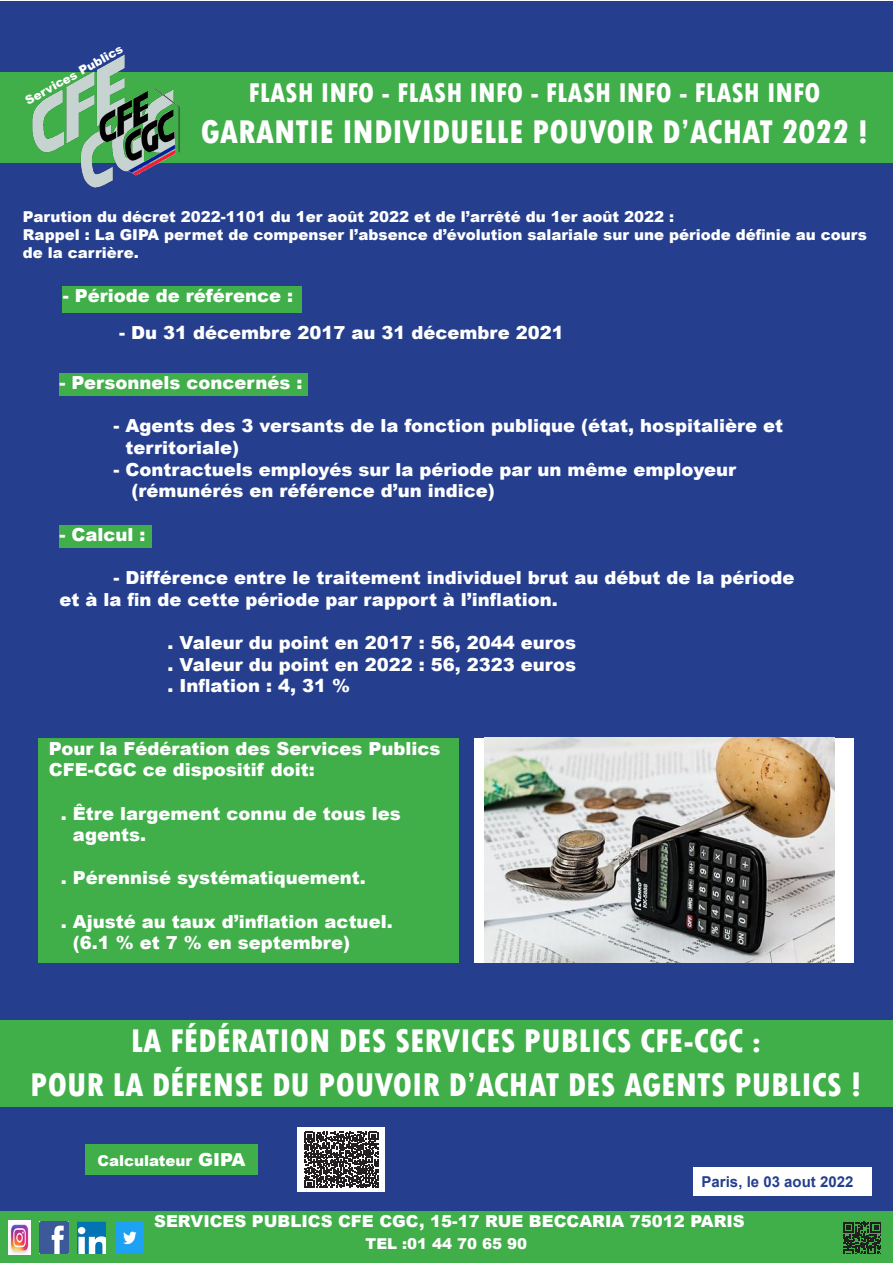
<style>
.page{position:relative;width:893px;height:1263px;background:#fff}
.page>*{position:absolute;margin:0;border:0;box-sizing:border-box;transform-origin:0 0}
.t1{font:800 condensed 34.5px "Tw Cen";color:#fff}
.t2{font:800 condensed 28.5px "Tw Cen";color:#fff}
.t3{font:900 18px/21.6px "Arial";color:#fff}
.t4{font:900 16.5px "Arial";color:#fff}
.t5{font:900 15px/18px "Arial";color:#fff}
.t6{font:700 15px "Arial";color:#253f8e}
.t7{font:900 12px "Arial";color:#fff}
.s1{font-size:36px}
.s2{font-size:18px}
</style>
<div class="page">
<div style="left:0;top:1px;width:893px;height:1212px;background:#253f8e"></div>
<div style="left:0;top:1212px;width:893px;height:51px;background:#40ae49"></div>
<img style="left:8px;top:1221px;width:22px;height:33px">
<div style="left:693px;top:1167px;width:179px;height:29px;background:#fff"></div>
<img style="left:40px;top:1221px;width:28px;height:33px">
<img style="left:77px;top:1221px;width:29px;height:33px">
<img style="left:115px;top:1221px;width:28px;height:32px">
<svg style="left:843px;top:1222px;width:38px;height:32px"></svg>
<div style="left:0;top:72px;width:893px;height:91px;background:#40ae49"></div>
<div style="left:474px;top:738px;width:380px;height:224px;background:#fff"></div>
<img style="left:485px;top:738px;width:350px;height:224px">
<img style="left:32px;top:54px;width:148px;height:134px">
<div style="left:298px;top:1127px;width:87px;height:65px;background:#fff"></div>
<svg style="left:304px;top:1132px;width:75px;height:55px"></svg>
<div style="left:85px;top:1144px;width:173px;height:31px;background:#40ae49"></div>
<div style="left:38px;top:738px;width:420px;height:224px;background:#40ae49"></div>
<div style="left:0;top:1020px;width:893px;height:87px;background:#40ae49"></div>
<div style="left:63px;top:286px;width:239px;height:27px;background:#40ae49"></div>
<div style="left:60px;top:374px;width:248px;height:22px;background:#40ae49"></div>
<div style="left:60px;top:525px;width:92px;height:22px;background:#40ae49"></div>
<p class="t7" style="left:22px;top:94px;width:111px;rotate:-29deg">Services Publics</p>
<p class="t2" style="left:248px;top:76px;width:574px">FLASH INFO - FLASH INFO - FLASH INFO - FLASH INFO</p>
<p class="t1" style="left:201px;top:112px;width:669px">GARANTIE INDIVIDUELLE POUVOIR D’ACHAT 2022 !</p>
<p class="t5" style="left:23px;top:207px;width:653px">Parution du décret 2022-1101 du 1er août 2022 et de l’arrêté du 1er août 2022 :</p>
<p class="t5" style="left:23px;top:225px;width:846px">Rappel : La GIPA permet de compenser l’absence d’évolution salariale sur une période définie au cours de la carrière.</p>
<p class="t3" style="left:63px;top:284px;width:232px">- Période de référence :</p>
<p class="t3" style="left:119px;top:321px;width:446px">- Du 31 décembre 2017 au 31 décembre 2021</p>
<p class="t3" style="left:60px;top:371px;width:244px">- Personnels concernés :</p>
<p class="t3" style="left:114px;top:415px;width:671px">- Agents des 3 versants de la fonction publique (état, hospitalière et</p>
<p class="t3" style="left:126px;top:436px;width:115px">territoriale)</p>
<p class="t3" style="left:114px;top:458px;width:624px">- Contractuels employés sur la période par un même employeur</p>
<p class="t3" style="left:131px;top:479px;width:365px">(rémunérés en référence d’un indice)</p>
<p class="t3" style="left:60px;top:523px;width:87px">- Calcul :</p>
<p class="t3" style="left:60px;top:566px;width:736px;text-indent:54px">- Différence entre le traitement individuel brut au début de la période et à la fin de cette période par rapport à l’inflation.</p>
<p class="t3" style="left:168px;top:631px;width:410px">. Valeur du point en 2017 : 56, 2044 euros</p>
<p class="t3" style="left:168px;top:653px;width:410px">. Valeur du point en 2022 : 56, 2323 euros</p>
<p class="t3" style="left:168px;top:674px;width:184px">. Inflation : 4, 31 %</p>
<p class="t3" style="left:49px;top:737px;width:393px">Pour la Fédération des Services Publics</p>
<p class="t3" style="left:49px;top:759px;width:268px">CFE-CGC ce dispositif doit:</p>
<p class="t3" style="left:61px;top:802px;width:341px">. Être largement connu de tous les</p>
<p class="t3" style="left:73px;top:823px;width:75px">agents.</p>
<p class="t3" style="left:61px;top:867px;width:306px">. Pérennisé systématiquement.</p>
<p class="t3" style="left:61px;top:910px;width:333px">. Ajusté au taux d’inflation actuel.</p>
<p class="t3" style="left:73px;top:931px;width:279px">(6.1 % et 7 % en septembre)</p>
<p class="t1" style="left:131px;top:1021px;width:632px">LA FÉDÉRATION DES SERVICES PUBLICS CFE-CGC :</p>
<p class="t1" style="left:30px;top:1064px;width:833px">POUR LA DÉFENSE DU POUVOIR D’ACHAT DES AGENTS PUBLICS <span class="s1">!</span></p>
<p class="t5" style="left:97px;top:1151px;width:150px">Calculateur <span class="s2">GIPA</span></p>
<p class="t6" style="left:702px;top:1171px;width:153px">Paris, le 03 aout 2022</p>
<p class="t4" style="left:154px;top:1209px;width:592px">SERVICES PUBLICS CFE CGC, 15-17 RUE BECCARIA 75012 PARIS</p>
<p class="t5" style="left:366px;top:1234px;width:163px">TEL :01 44 70 65 90</p>
</div>
